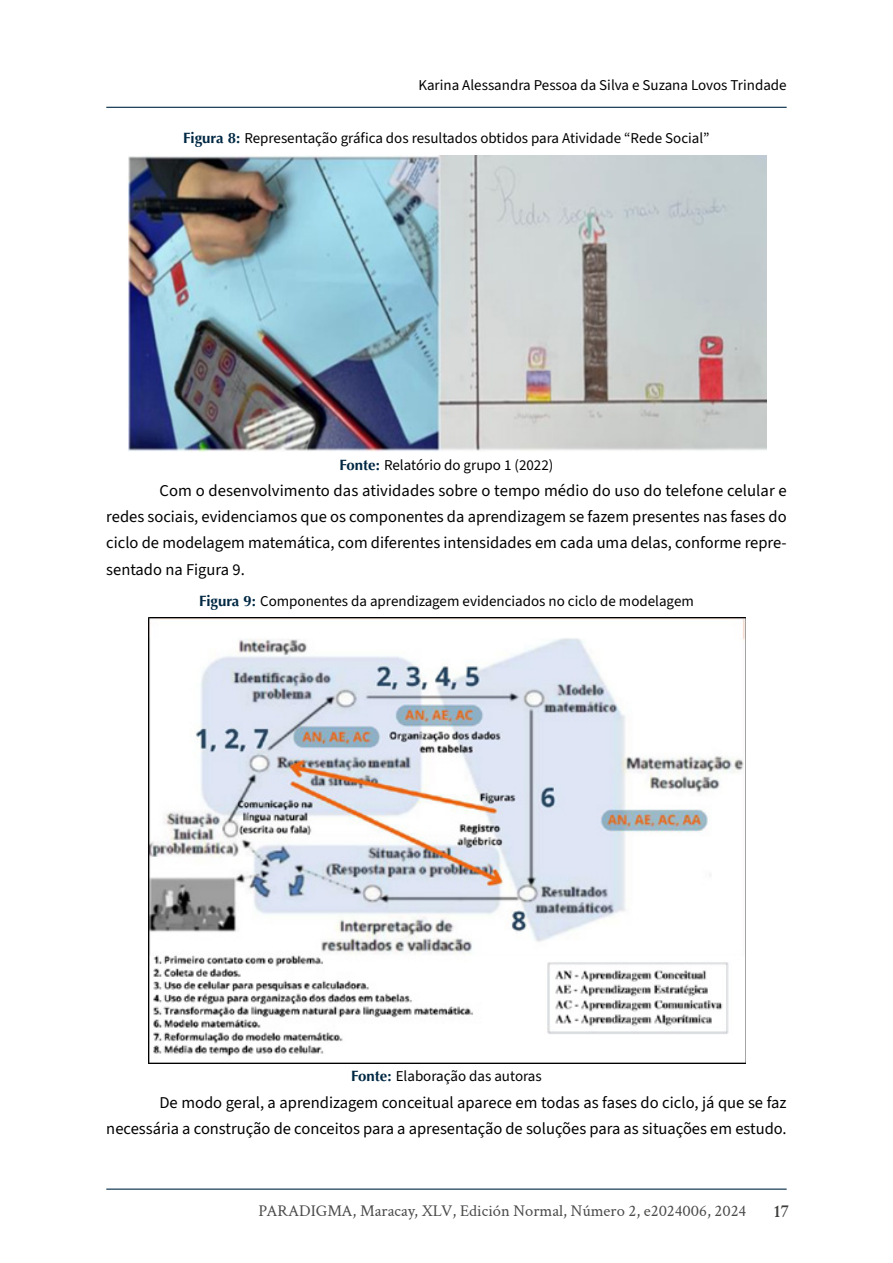
<style>
.page{position:relative;width:893px;height:1263px;background:#fff}
.page>*{position:absolute;margin:0;border:0;box-sizing:border-box;transform-origin:0 0}
.t1{font:600 18px "Crimson Text";color:#3c3c3b}
.t2{font:16.5px/26.2px "Source Sans 3";color:#000;text-align:justify}
.t3{font:16.5px "Crimson Text";color:#4a4a49}
.t4{font:15px "Source Sans 3";color:#000}
.s1{font-family:"Optima LT Std";font-weight:700;color:#002843}
</style>
<div class="page">
<hr style="left:106px;top:1188px;width:681px;height:2px;background:#002843">
<hr style="left:106px;top:107px;width:681px;height:1px;background:#002843">
<img style="left:128px;top:155px;width:638px;height:297px">
<img style="left:148px;top:618px;width:597px;height:445px">
<p class="t4" style="left:418px;top:75px;width:370px">Karina Alessandra Pessoa da Silva e Suzana Lovos Trindade</p>
<p class="t4" style="left:183px;top:128px;width:528px"><span class="s1">Figura 8:</span> Representação gráfica dos resultados obtidos para Atividade “Rede Social”</p>
<p class="t4" style="left:340px;top:455px;width:215px"><span class="s1">Fonte:</span> Relatório do grupo 1 (2022)</p>
<p class="t2" style="left:106px;top:478px;width:682px;text-indent:53px">Com o desenvolvimento das atividades sobre o tempo médio do uso do telefone celular e redes sociais, evidenciamos que os componentes da aprendizagem se fazem presentes nas fases do ciclo de modelagem matemática, com diferentes intensidades em cada uma delas, conforme repre&shy;sentado na Figura 9.</p>
<p class="t4" style="left:199px;top:590px;width:496px"><span class="s1">Figura 9:</span> Componentes da aprendizagem evidenciados no ciclo de modelagem</p>
<p class="t4" style="left:351px;top:1066px;width:192px"><span class="s1">Fonte:</span> Elaboração das autoras</p>
<p class="t2" style="left:106px;top:1089px;width:682px;text-align:right">De modo geral, a aprendizagem conceitual aparece em todas as fases do ciclo, já que se faz necessária a construção de conceitos para a apresentação de soluções para as situações em estudo.</p>
<p class="t3" style="left:258px;top:1199px;width:489px">PARADIGMA, Maracay, XLV, Edición Normal, Número 2, e2024006, 2024</p>
<p class="t1" style="left:774px;top:1198px;width:17px">17</p>
</div>
